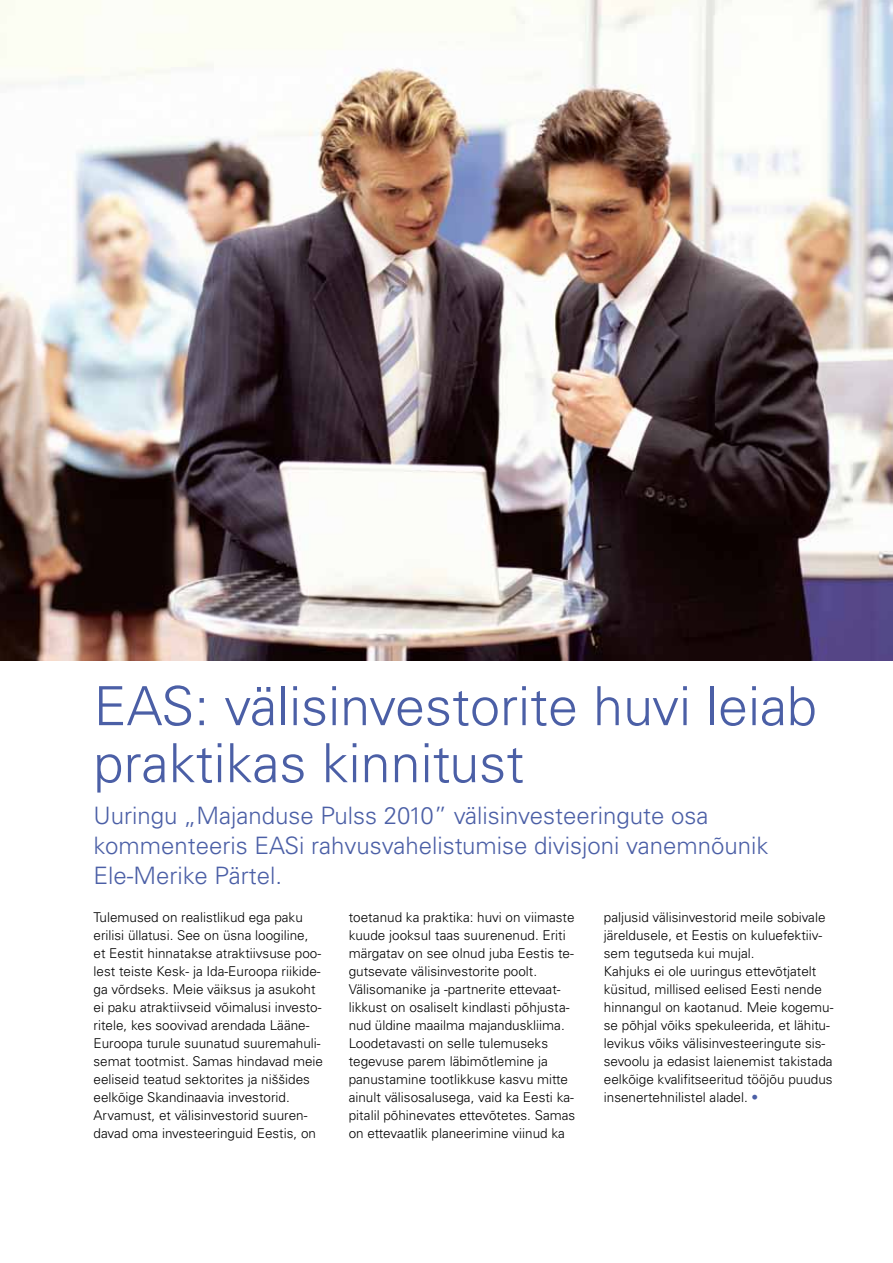
<style>
.page{position:relative;width:893px;height:1263px;background:#fff}
.page>*{position:absolute;margin:0;border:0;box-sizing:border-box;transform-origin:0 0}
.t1{font:300 54px/57px "Univers LT Std";color:#4b5fa6}
.t2{font:300 24px/30px "Univers LT Std";color:#4b5fa6}
.t3{font:300 13.5px/18px "Univers LT Std";color:#000}
.s1{color:#4b5fa6}
</style>
<div class="page">
<img style="left:0;top:0;width:893px;height:661px">
<h1 class="t1" style="left:94px;top:677px;width:725px">EAS: välisinvestorite huvi leiab praktikas kinnitust</h1>
<h2 class="t2" style="left:94px;top:800px;width:676px">Uuringu „Majanduse Pulss 2010” välisinvesteeringute osa kommenteeris EASi rahvusvahelistumise divisjoni vanemnõunik<br>Ele-Merike Pärtel.</h2>
<p class="t3" style="left:94px;top:908px;width:231px">Tulemused on realistlikud ega paku erilisi üllatusi. See on üsna loogiline, et Eestit hinnatakse atraktiivsuse poo&shy;lest teiste Kesk- ja Ida-Euroopa riikide&shy;ga võrdseks. Meie väiksus ja asukoht ei paku atraktiivseid võimalusi investo&shy;ritele, kes soovivad arendada Lääne-Euroopa turule suunatud suuremahuli&shy;semat tootmist. Samas hindavad meie eeliseid teatud sektorites ja niššides eelkõige Skandinaavia investorid.<br>Arvamust, et välisinvestorid suuren&shy;davad oma investeeringuid Eestis, on</p>
<p class="t3" style="left:349px;top:908px;width:228px">toetanud ka praktika: huvi on viimaste kuude jooksul taas suurenenud. Eriti märgatav on see olnud juba Eestis te&shy;gutsevate välisinvestorite poolt.<br>Välisomanike ja -partnerite ettevaat&shy;likkust on osaliselt kindlasti põhjusta&shy;nud üldine maailma majanduskliima.<br>Loodetavasti on selle tulemuseks tegevuse parem läbimõtlemine ja panustamine tootlikkuse kasvu mitte ainult välisosalusega, vaid ka Eesti ka&shy;pitalil põhinevates ettevõtetes. Samas on ettevaatlik planeerimine viinud ka</p>
<p class="t3" style="left:604px;top:908px;width:231px">paljusid välisinvestorid meile sobivale järeldusele, et Eestis on kuluefektiiv&shy;sem tegutseda kui mujal.<br>Kahjuks ei ole uuringus ettevõtjatelt küsitud, millised eelised Eesti nende hinnangul on kaotanud. Meie kogemu&shy;se põhjal võiks spekuleerida, et lähitu&shy;levikus võiks välisinvesteeringute sis&shy;sevoolu ja edasist laienemist takistada eelkõige kvalifitseeritud tööjõu puudus insenertehnilistel aladel. <span class="s1">•</span></p>
</div>
